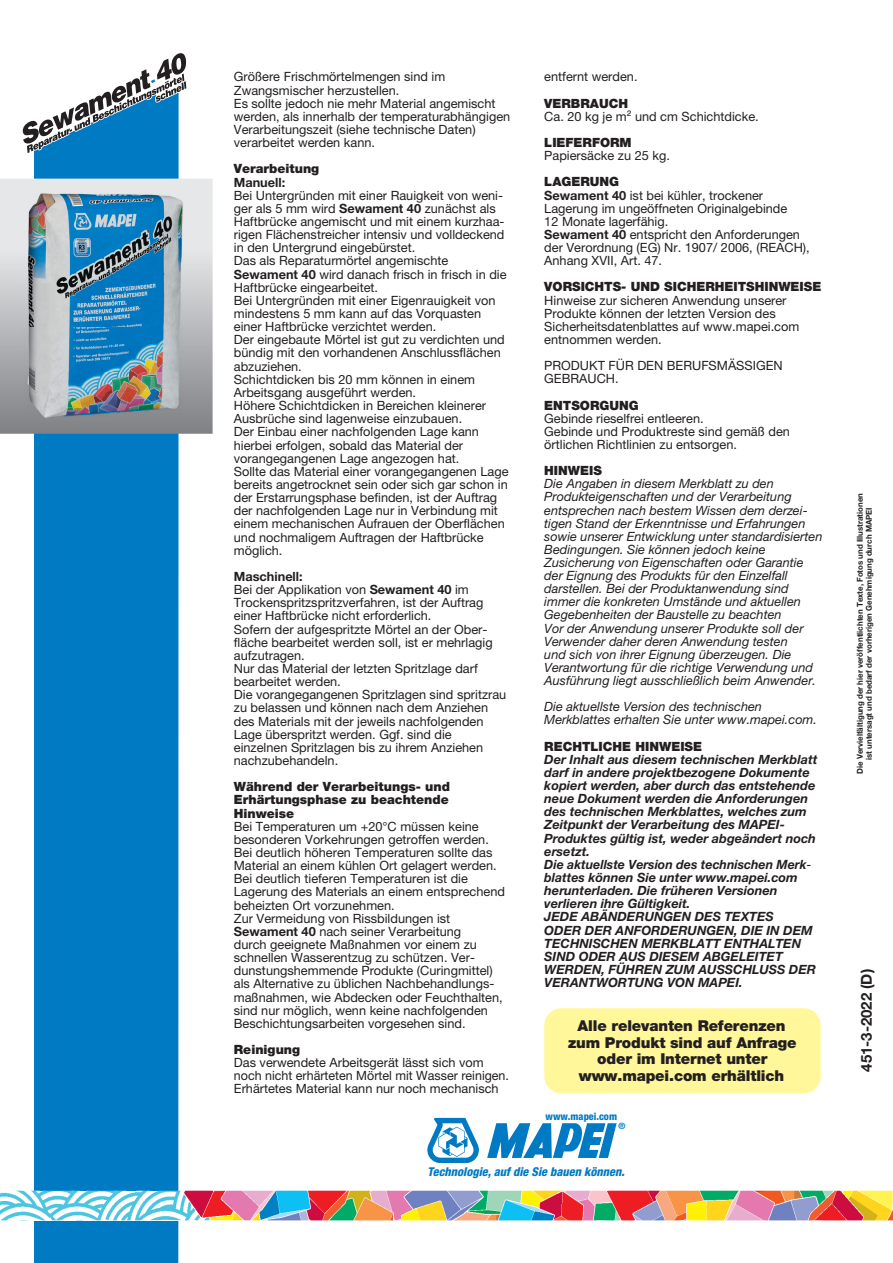
<style>
.page{position:relative;width:893px;height:1263px;background:#fff}
.page>*{position:absolute;margin:0;border:0;box-sizing:border-box;transform-origin:0 0}
.t1{font:900 15px/16.5px "Helvetica Neue LTW1 G";letter-spacing:-.01em;color:#231f20;text-align:center}
.t2{font:700 15px "Helvetica Neue LTW1 G";color:#231f20}
.t3{font:12.75px/13.2px "Helvetica Neue LTW1 G";color:#231f20}
.t4{font:italic 12.75px/13px "Helvetica Neue LTW1 G";color:#231f20}
.t5{font:italic 700 12.75px/13.2px "Helvetica Neue LTW1 G";color:#231f20}
.t6{font:900 12.75px/13.2px "Helvetica Neue LTW1 G";color:#231f20;text-align:justify}
.t7{font:700 12.75px "Helvetica Neue LTW1 G";color:#231f20}
.t8{font:italic 800 condensed 12.15px "Helvetica Neue LTW1 G";color:#007ac2}
.t9{font:800 condensed 10.2px "Helvetica Neue LTW1 G";color:#007ac2}
.t10{font:700 8.7px "Helvetica Neue LTW1 G";color:#007ac2}
.t11{font:700 8.1px/9px "Helvetica Neue LTW1 G";color:#231f20;text-align:center}
.s1{font-weight:700}
.s2{font-weight:900}
</style>
<div class="page">
<div style="left:34px;top:154px;width:145px;height:1109px;background:#007ac2"></div>
<img style="left:0;top:1191px;width:893px;height:29px">
<svg style="left:487px;top:1123px;width:130px;height:35px"></svg>
<svg style="left:427px;top:1118px;width:52px;height:45px"></svg>
<div style="left:544px;top:1008px;width:277px;height:85px;background:#fff79a;border-radius:17px"></div>
<svg style="left:0;top:179px;width:213px;height:255px;background:#bcbdc0"></svg>
<img style="left:23px;top:193px;width:160px;height:225px">
<svg style="left:22px;top:53px;width:165px;height:101px"></svg>
<p class="t3" style="left:234px;top:70px;width:278px">Größere Frischmörtelmengen sind im Zwangsmischer herzustellen.<br>Es sollte jedoch nie mehr Material angemischt werden, als innerhalb der temperaturabhängigen Verarbeitungszeit (siehe technische Daten) verarbeitet werden kann.</p>
<p class="t6" style="left:234px;top:162px;width:87px">Verarbeitung</p>
<p class="t7" style="left:234px;top:174px;width:53px">Manuell:</p>
<p class="t3" style="left:234px;top:188px;width:276px">Bei Untergründen mit einer Rauigkeit von weni&shy;ger als 5 mm wird <span class="s1">Sewament 40</span> zunächst als Haftbrücke angemischt und mit einem kurz haa&shy;ri gen Flächenstreicher intensiv und volldeckend in den Untergrund eingebürstet.<br>Das als Reparaturmörtel angemischte <span class="s1">Sewament 40</span> wird danach frisch in frisch in die Haftbrücke eingearbeitet.<br>Bei Untergründen mit einer Eigenrauigkeit von mindestens 5 mm kann auf das Vorquasten einer Haftbrücke verzichtet werden.<br>Der eingebaute Mörtel ist gut zu verdichten und bündig mit den vorhandenen Anschlussflächen abzuziehen.<br>Schichtdicken bis 20 mm können in einem Arbeitsgang ausgeführt werden.<br>Höhere Schichtdicken in Bereichen kleinerer Ausbrüche sind lagenweise einzubauen.<br>Der Einbau einer nachfolgenden Lage kann hierbei erfolgen, sobald das Material der vorangegangenen Lage angezogen hat.<br>Sollte das Material einer vorangegangenen Lage bereits angetrocknet sein oder sich gar schon in der Erstarrungsphase befinden, ist der Auftrag der nachfolgenden Lage nur in Verbindung mit einem mechanischen Aufrauen der Oberflächen und nochmaligem Auftragen der Haftbrücke möglich.</p>
<p class="t3" style="left:234px;top:570px;width:274px"><span class="s1">Maschinell:<br></span>Bei der Applikation von <span class="s1">Sewament 40</span> im Trockenspritzspritzverfahren, ist der Auftrag einer Haftbrücke nicht erforderlich.<br>Sofern der aufgespritzte Mörtel an der Ober&shy;fläche bearbeitet werden soll, ist er mehrlagig aufzutragen.<br>Nur das Material der letzten Spritzlage darf bearbeitet werden.<br>Die vorangegangenen Spritzlagen sind spritzrau zu belassen und können nach dem Anziehen des Materials mit der jeweils nachfolgenden Lage überspritzt werden. Ggf. sind die einzelnen Spritzlagen bis zu ihrem Anziehen nachzubehandeln.</p>
<p class="t6" style="left:234px;top:780px;width:218px">Während der Verarbeitungs- und Erhärtungsphase zu beachtende Hinweise</p>
<p class="t3" style="left:234px;top:819px;width:273px">Bei Temperaturen um +20°C müssen keine besonderen Vorkehrungen getroffen werden.<br>Bei deutlich höheren Temperaturen sollte das Material an einem kühlen Ort gelagert werden.<br>Bei deutlich tieferen Temperaturen ist die Lagerung des Materials an einem entsprechend beheizten Ort vorzunehmen.<br>Zur Vermeidung von Rissbildungen ist <span class="s1">Sewament 40</span> nach seiner Verarbeitung<br>durch geeignete Maßnahmen vor einem zu schnellen Wasserentzug zu schützen. Ver&shy;duns tungshemmende Produkte (Curing mittel) als Alternative zu üblichen Nach be hand lungs&shy;maßnahmen, wie Abdecken oder Feucht halten, sind nur möglich, wenn keine nach folgenden Beschichtungsarbeiten vorgesehen sind.</p>
<p class="t6" style="left:234px;top:1043px;width:68px">Reinigung</p>
<p class="t3" style="left:234px;top:1056px;width:277px">Das verwendete Arbeitsgerät lässt sich vom noch nicht erhärteten Mörtel mit Wasser reinigen.<br>Erhärtetes Material kann nur noch mechanisch</p>
<p class="t3" style="left:544px;top:70px;width:95px">entfernt werden.</p>
<p class="t6" style="left:544px;top:97px;width:85px">VERBRAUCH</p>
<p class="t3" style="left:544px;top:110px;width:216px">Ca. 20 kg je m² und cm Schichtdicke.</p>
<p class="t6" style="left:544px;top:136px;width:89px">LIEFERFORM</p>
<p class="t3" style="left:544px;top:149px;width:127px">Papiersäcke zu 25 kg.</p>
<p class="t3" style="left:544px;top:175px;width:267px"><span class="s2">LAGERUNG<br></span><span class="s1">Sewament 40</span> ist bei kühler, trockener<br>Lagerung im ungeöffneten Originalgebinde<br>12 Monate lagerfähig.<br><span class="s1">Sewament 40</span> entspricht den Anforderungen der Verordnung (EG) Nr. 1907/ 2006, (REACH),<br>Anhang XVII, Art. 47.</p>
<p class="t6" style="left:544px;top:280px;width:278px">VORSICHTS- UND SICHERHEITSHINWEISE</p>
<p class="t3" style="left:544px;top:293px;width:257px">Hinweise zur sicheren Anwendung unserer Produkte können der letzten Version des Sicherheitsdatenblattes auf www.mapei.com entnommen werden.</p>
<p class="t3" style="left:544px;top:359px;width:240px">PRODUKT FÜR DEN BERUFSMÄSSIGEN<br>GEBRAUCH.</p>
<p class="t6" style="left:544px;top:398px;width:96px">ENTSORGUNG</p>
<p class="t3" style="left:544px;top:411px;width:247px">Gebinde rieselfrei entleeren.<br>Gebinde und Produktreste sind gemäß den örtlichen Richtlinien zu entsorgen.</p>
<p class="t6" style="left:544px;top:464px;width:59px">HINWEIS</p>
<p class="t4" style="left:544px;top:477px;width:280px">Die Angaben in diesem Merkblatt zu den Produkteigenschaften und der Verarbeitung entsprechen nach bestem Wissen dem derzei&shy;tigen Stand der Erkenntnisse und Erfahrungen sowie unserer Entwicklung unter standardisierten Bedingungen. Sie können jedoch keine Zusicherung von Eigenschaften oder Garantie der Eignung des Produkts für den Einzelfall darstellen. Bei der Produktanwendung sind immer die konkreten Umstände und aktuellen Gegebenheiten der Baustelle zu beachten<br>Vor der Anwendung unserer Produkte soll der Verwender daher deren Anwendung testen<br>und sich von ihrer Eignung überzeugen. Die Verantwortung für die richtige Verwendung und Ausführung liegt ausschließlich beim Anwender.</p>
<p class="t4" style="left:544px;top:700px;width:274px">Die aktuellste Version des technischen<br>Merkblattes erhalten Sie unter www.mapei.com.</p>
<p class="t6" style="left:544px;top:739px;width:159px">RECHTLICHE HINWEISE</p>
<p class="t5" style="left:544px;top:753px;width:275px">Der Inhalt aus diesem technischen Merkblatt darf in andere projektbezogene Dokumente kopiert werden, aber durch das entstehende neue Dokument werden die Anforderungen des technischen Merkblattes, welches zum Zeitpunkt der Verarbeitung des MAPEI-Produktes gültig ist, weder abgeändert noch ersetzt.<br>Die aktuellste Version des technischen Merk&shy;blattes können Sie unter www.mapei.com herunterladen. Die früheren Versionen verlieren ihre Gültigkeit.<br>JEDE ABÄNDERUNGEN DES TEXTES<br>ODER DER ANFORDERUNGEN, DIE IN DEM TECHNISCHEN MERKBLATT ENTHALTEN SIND ODER AUS DIESEM ABGELEITET WERDEN, FÜHREN ZUM AUSSCHLUSS DER VERANTWORTUNG VON MAPEI.</p>
<p class="t1" style="left:568px;top:1018px;width:230px">Alle relevanten Referenzen zum Produkt sind auf Anfrage oder im Internet unter www.mapei.com erhältlich</p>
<p class="t9" style="left:546px;top:1110px;width:73px">www.mapei.com</p>
<p class="t10" style="left:618px;top:1120px;width:8px">®</p>
<p class="t8" style="left:427px;top:1163px;width:199px">Technologie, auf die Sie bauen können.</p>
<p class="t11" style="left:855px;top:774px;width:282px;rotate:-90deg">Die Vervielfältigung der hier veröffentlichten Texte, Fotos und Illustrationen ist untersagt und bedarf der vorherigen Genehmigung durch MAPEI</p>
<p class="t2" style="left:857px;top:1071px;width:104px;rotate:-90deg">451-3-2022 (D)</p>
</div>
